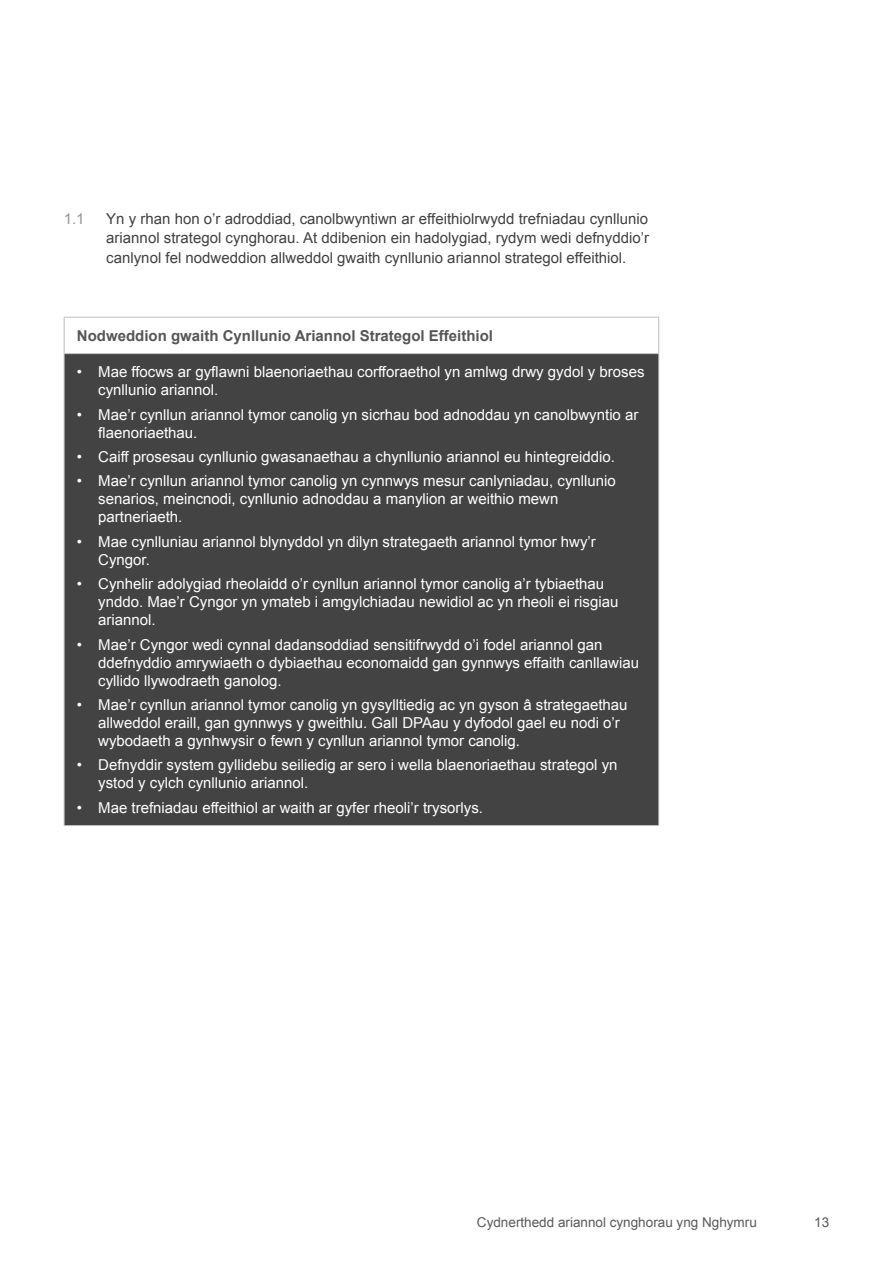
<style>
.page{position:relative;width:893px;height:1263px;background:#fff}
.page>*{position:absolute;margin:0;border:0;box-sizing:border-box;transform-origin:0 0}
.t1{font:15px/18px "Arial";color:#fff}
.t2{font:15px/19.5px "Arial";color:#414042;text-align:justify}
.t3{font:700 15px "Arial";color:#565656}
.t4{font:15px "Arial";color:#939598}
.t5{font:13.5px "Arial";color:#58595b}
</style>
<div class="page">
<div style="left:64px;top:354px;width:595px;height:471px;background:#434343"></div>
<hr style="left:64px;top:354px;width:1px;height:471px;background:#bcbec0">
<hr style="left:658px;top:354px;width:1px;height:471px;background:#bcbec0">
<hr style="left:64px;top:825px;width:595px;height:1px;background:#bcbec0">
<hr style="left:64px;top:317px;width:595px;height:1px;background:#bcbec0">
<hr style="left:64px;top:318px;width:1px;height:35px;background:#bcbec0">
<hr style="left:658px;top:318px;width:1px;height:35px;background:#bcbec0">
<hr style="left:64px;top:353px;width:595px;height:1px;background:#bcbec0">
<p class="t4" style="left:64px;top:208px;width:22px">1.1</p>
<p class="t2" style="left:106px;top:209px;width:544px">Yn y rhan hon o’r adroddiad, canolbwyntiwn ar effeithiolrwydd trefniadau cynllunio ariannol strategol cynghorau. At ddibenion ein hadolygiad, rydym wedi defnyddio’r canlynol fel nodweddion allweddol gwaith cynllunio ariannol strategol effeithiol.</p>
<p class="t3" style="left:77px;top:326px;width:418px">Nodweddion gwaith Cynllunio Ariannol Strategol Effeithiol</p>
<p class="t1" style="left:98px;top:363px;width:548px;text-indent:-21px">• Mae ffocws ar gyflawni blaenoriaethau corfforaethol yn amlwg drwy gydol y broses cynllunio ariannol.</p>
<p class="t1" style="left:98px;top:406px;width:542px;text-indent:-21px">• Mae’r cynllun ariannol tymor canolig yn sicrhau bod adnoddau yn canolbwyntio ar flaenoriaethau.</p>
<p class="t1" style="left:77px;top:448px;width:539px">• Caiff prosesau cynllunio gwasanaethau a chynllunio ariannol eu hintegreiddio.</p>
<p class="t1" style="left:98px;top:472px;width:519px;text-indent:-21px">• Mae’r cynllun ariannol tymor canolig yn cynnwys mesur canlyniadau, cynllunio senarios, meincnodi, cynllunio adnoddau a manylion ar weithio mewn partneriaeth.</p>
<p class="t1" style="left:98px;top:533px;width:499px;text-indent:-21px">• Mae cynlluniau ariannol blynyddol yn dilyn strategaeth ariannol tymor hwy’r<br>Cyngor.</p>
<p class="t1" style="left:98px;top:575px;width:522px;text-indent:-21px">• Cynhelir adolygiad rheolaidd o’r cynllun ariannol tymor canolig a’r tybiaethau ynddo. Mae’r Cyngor yn ymateb i amgylchiadau newidiol ac yn rheoli ei risgiau ariannol.</p>
<p class="t1" style="left:98px;top:635px;width:542px;text-indent:-21px">• Mae’r Cyngor wedi cynnal dadansoddiad sensitifrwydd o’i fodel ariannol gan ddefnyddio amrywiaeth o dybiaethau economaidd gan gynnwys effaith canllawiau cyllido llywodraeth ganolog.</p>
<p class="t1" style="left:98px;top:696px;width:531px;text-indent:-21px">• Mae’r cynllun ariannol tymor canolig yn gysylltiedig ac yn gyson â strategaethau allweddol eraill, gan gynnwys y gweithlu. Gall DPAau y dyfodol gael eu nodi o’r wybodaeth a gynhwysir o fewn y cynllun ariannol tymor canolig.</p>
<p class="t1" style="left:98px;top:756px;width:521px;text-indent:-21px">• Defnyddir system gyllidebu seiliedig ar sero i wella blaenoriaethau strategol yn ystod y cylch cynllunio ariannol.</p>
<p class="t1" style="left:77px;top:799px;width:408px">• Mae trefniadau effeithiol ar waith ar gyfer rheoli’r trysorlys.</p>
<p class="t5" style="left:477px;top:1213px;width:281px">Cydnerthedd ariannol cynghorau yng Nghymru</p>
<p class="t5" style="left:814px;top:1213px;width:17px">13</p>
</div>
